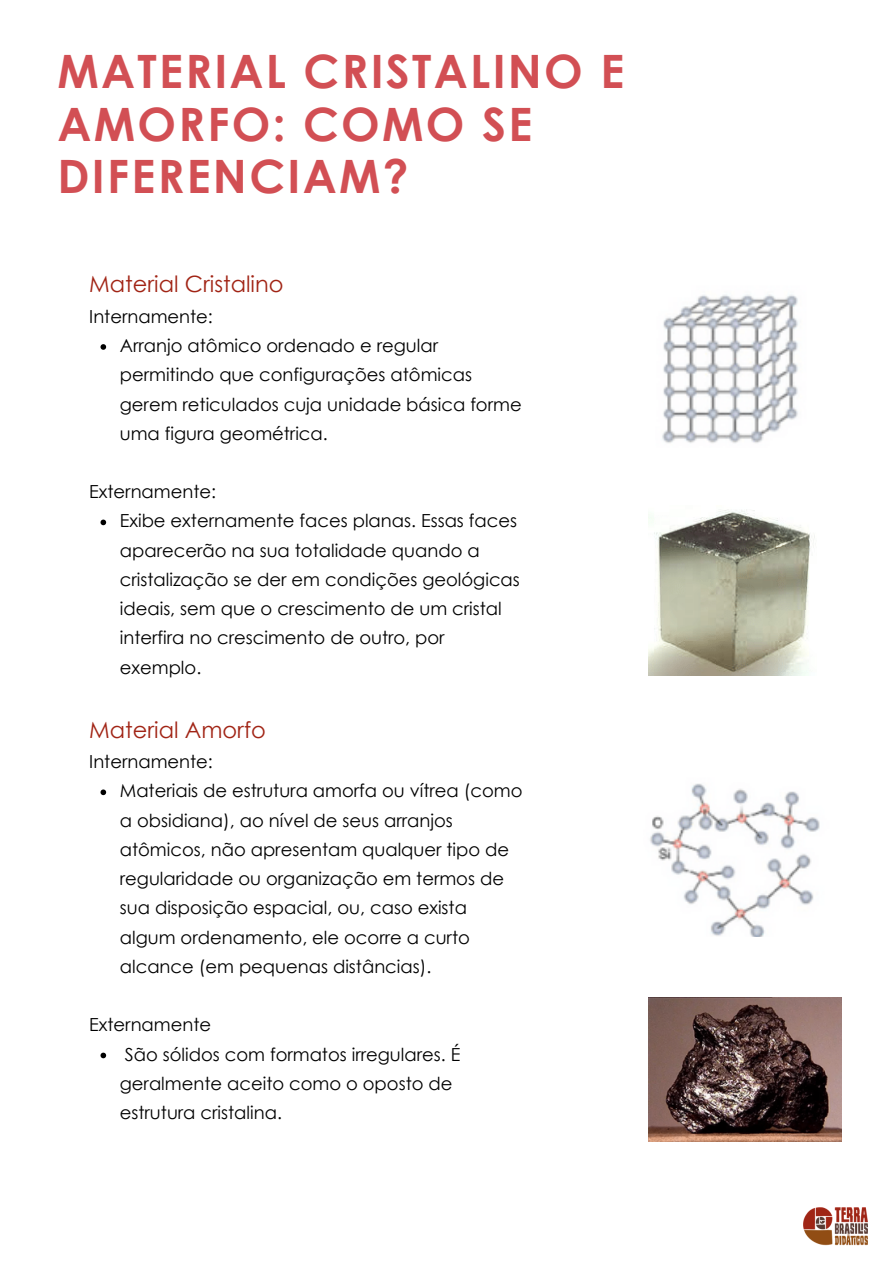
<style>
.page{position:relative;width:893px;height:1264px;background:#fff}
.page>*{position:absolute;margin:0;border:0;box-sizing:border-box;transform-origin:0 0}
.t1{font:700 46.05px/52.5px "Century Gothic";letter-spacing:.05em;color:#d24f54}
.t2{font:22.5px "Century Gothic";color:#a12415}
.t3{font:18px/29.2px "Century Gothic";color:#000}
</style>
<div class="page">
<img style="left:803px;top:1207px;width:64px;height:39px">
<svg style="left:100px;top:344px;width:6px;height:6px"></svg>
<svg style="left:100px;top:519px;width:6px;height:6px"></svg>
<svg style="left:100px;top:789px;width:6px;height:6px"></svg>
<svg style="left:100px;top:1052px;width:6px;height:6px"></svg>
<img style="left:662px;top:294px;width:136px;height:149px">
<img style="left:648px;top:509px;width:167px;height:166px">
<img style="left:650px;top:783px;width:170px;height:153px">
<img style="left:648px;top:997px;width:193px;height:144px">
<h1 class="t1" style="left:57px;top:44px;width:568px">MATERIAL CRISTALINO E<br>AMORFO: COMO SE<br>DIFERENCIAM?</h1>
<p class="t2" style="left:89px;top:270px;width:196px">Material Cristalino</p>
<p class="t3" style="left:89px;top:301px;width:125px">Internamente:</p>
<p class="t3" style="left:120px;top:330px;width:403px">Arranjo atômico ordenado e regular permitindo que configurações atômicas gerem reticulados cuja unidade básica forme uma figura geométrica.</p>
<p class="t3" style="left:89px;top:476px;width:128px">Externamente:</p>
<p class="t3" style="left:120px;top:506px;width:401px">Exibe externamente faces planas. Essas faces aparecerão na sua totalidade quando a cristalização se der em condições geológicas ideais, sem que o crescimento de um cristal interfira no crescimento de outro, por exemplo.</p>
<p class="t2" style="left:89px;top:715px;width:178px">Material Amorfo</p>
<p class="t3" style="left:89px;top:746px;width:125px">Internamente:</p>
<p class="t3" style="left:120px;top:775px;width:404px">Materiais de estrutura amorfa ou vítrea (como a obsidiana), ao nível de seus arranjos atômicos, não apresentam qualquer tipo de regularidade ou organização em termos de sua disposição espacial, ou, caso exista algum ordenamento, ele ocorre a curto alcance (em pequenas distâncias).</p>
<p class="t3" style="left:89px;top:1009px;width:123px">Externamente</p>
<p class="t3" style="left:120px;top:1038px;width:342px">São sólidos com formatos irregulares. É geralmente aceito como o oposto de estrutura cristalina.</p>
</div>
